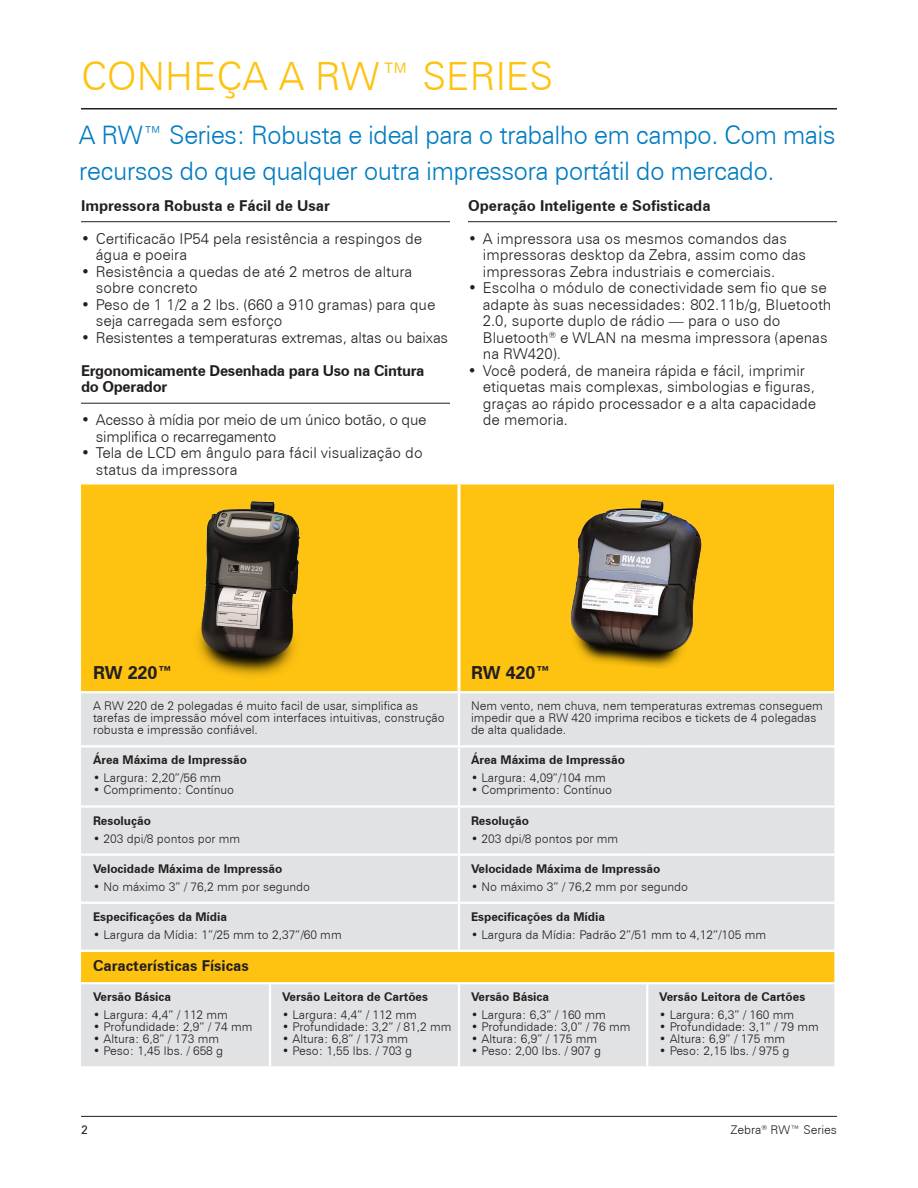
<style>
.page{position:relative;width:918px;height:1188px;background:#fff}
.page>*{position:absolute;margin:0;border:0;box-sizing:border-box;transform-origin:0 0}
.t1{font:300 39px "Zurich BT";color:#fec210}
.t2{font:300 25.5px/36px "Zurich BT";letter-spacing:-.025em;color:#007cc2}
.t3{font:700 18px "Zurich BT";color:#231f20}
.t4{font:300 15px/16.5px "Zurich BT";color:#231f20}
.t5{font:700 15px "Zurich BT";color:#231f20}
.t6{font:300 15px/16.5px "Zurich BT";letter-spacing:-.02em;color:#231f20}
.t7{font:700 15px/16.5px "Zurich BT";letter-spacing:-.02em;color:#231f20}
.t8{font:300 12px/12px "Zurich BT";color:#231f20}
.t9{font:700 12px "Zurich BT";color:#231f20}
.t10{font:12px "Zurich BT";color:#231f20}
</style>
<div class="page">
<hr style="left:81px;top:221px;width:369px;height:1px;background:#231f20">
<hr style="left:81px;top:403px;width:369px;height:1px;background:#231f20">
<hr style="left:81px;top:108px;width:756px;height:2px;background:#231f20">
<hr style="left:468px;top:221px;width:369px;height:1px;background:#231f20">
<div style="left:81px;top:484px;width:753px;height:207px;background:#fec210"></div>
<svg style="left:81px;top:693px;width:753px;height:373px;background:#e3dfd2"></svg>
<hr style="left:458px;top:484px;width:2px;height:207px;background:#fff">
<hr style="left:458px;top:747px;width:2px;height:58px;background:#fff">
<hr style="left:458px;top:808px;width:2px;height:45px;background:#fff">
<hr style="left:458px;top:856px;width:2px;height:46px;background:#fff">
<hr style="left:458px;top:904px;width:2px;height:46px;background:#fff">
<hr style="left:81px;top:805px;width:189px;height:3px;background:#fff">
<hr style="left:270px;top:805px;width:189px;height:3px;background:#fff">
<hr style="left:459px;top:805px;width:188px;height:3px;background:#fff">
<hr style="left:647px;top:805px;width:190px;height:3px;background:#fff">
<hr style="left:81px;top:853px;width:189px;height:3px;background:#fff">
<hr style="left:270px;top:853px;width:189px;height:3px;background:#fff">
<hr style="left:459px;top:853px;width:188px;height:3px;background:#fff">
<hr style="left:647px;top:853px;width:190px;height:3px;background:#fff">
<hr style="left:81px;top:902px;width:189px;height:2px;background:#fff">
<hr style="left:270px;top:902px;width:189px;height:2px;background:#fff">
<hr style="left:459px;top:902px;width:188px;height:2px;background:#fff">
<hr style="left:647px;top:902px;width:190px;height:2px;background:#fff">
<hr style="left:81px;top:950px;width:189px;height:2px;background:#fff">
<hr style="left:270px;top:950px;width:189px;height:2px;background:#fff">
<hr style="left:459px;top:950px;width:188px;height:2px;background:#fff">
<hr style="left:647px;top:950px;width:190px;height:2px;background:#fff">
<hr style="left:81px;top:982px;width:189px;height:2px;background:#fff">
<hr style="left:270px;top:982px;width:189px;height:2px;background:#fff">
<hr style="left:459px;top:982px;width:188px;height:2px;background:#fff">
<hr style="left:647px;top:982px;width:190px;height:2px;background:#fff">
<hr style="left:458px;top:693px;width:2px;height:52px;background:#fff">
<hr style="left:269px;top:984px;width:2px;height:82px;background:#fff">
<hr style="left:458px;top:984px;width:2px;height:82px;background:#fff">
<hr style="left:646px;top:984px;width:2px;height:82px;background:#fff">
<hr style="left:81px;top:745px;width:189px;height:2px;background:#fff">
<hr style="left:270px;top:745px;width:189px;height:2px;background:#fff">
<hr style="left:459px;top:745px;width:188px;height:2px;background:#fff">
<hr style="left:647px;top:745px;width:190px;height:2px;background:#fff">
<img style="left:190px;top:500px;width:129px;height:180px">
<img style="left:560px;top:498px;width:165px;height:171px">
<hr style="left:81px;top:1116px;width:756px;height:1px;background:#231f20">
<h1 class="t1" style="left:81px;top:52px;width:469px">Conheça a RW™ Series</h1>
<h2 class="t2" style="left:79px;top:117px;width:758px">A RW™ Series: Robusta e ideal para o trabalho em campo. Com mais recursos do que qualquer outra impressora portátil do mercado.</h2>
<p class="t5" style="left:468px;top:196px;width:244px">Operação Inteligente e Sofisticada</p>
<p class="t4" style="left:483px;top:230px;width:325px;text-indent:-15px">• A impressora usa os mesmos comandos das impressoras desktop da Zebra, assim como das impressoras Zebra industriais e comerciais.</p>
<p class="t4" style="left:483px;top:279px;width:350px;text-indent:-15px">• Escolha o módulo de conectividade sem fio que se adapte às suas necessidades: 802.11b/g, B luetooth 2.0, suporte duplo de rádio — para o uso do<br>B luetooth<sup>®</sup> e WLAN</p>
<p class="t5" style="left:81px;top:196px;width:250px">Impressora Robusta e Fácil de Usar</p>
<p class="t4" style="left:96px;top:230px;width:328px;text-indent:-15px">• Certificacão IP54 pela resistência a respingos de água e poeira</p>
<p class="t4" style="left:96px;top:263px;width:318px;text-indent:-15px">• Resistência a quedas de até 2 metros de altura sobre concreto</p>
<p class="t4" style="left:96px;top:296px;width:341px;text-indent:-15px">• Peso de 1 1/2 a 2 lbs. (660 a 910 gramas) para que seja carregada sem esforço</p>
<p class="t4" style="left:81px;top:329px;width:369px">• Resistentes a temperaturas extremas, altas ou baixas</p>
<p class="t7" style="left:81px;top:362px;width:345px">Ergonomicamente Desenhada para Uso na Cintura do Operador</p>
<p class="t6" style="left:96px;top:411px;width:332px;text-indent:-15px">• Acesso à mídia por meio de um único botão, o que simplifica o recarregamento</p>
<p class="t4" style="left:96px;top:444px;width:328px;text-indent:-15px">• Tela de LCD em ângulo para fácil visualização do status da impressora</p>
<p class="t4" style="left:620px;top:329px;width:209px">na mesma impressora (apenas</p>
<p class="t4" style="left:483px;top:345px;width:80px">na RW420).</p>
<p class="t4" style="left:483px;top:362px;width:335px;text-indent:-15px">• Você poderá, de maneira rápida e fácil, imprimir etiquetas mais complexas, simbologias e figuras, graças ao rápido processador e a alta capacidade de memoria.</p>
<h3 class="t3" style="left:93px;top:661px;width:81px">RW 220™</h3>
<h3 class="t3" style="left:471px;top:661px;width:81px">RW 420™</h3>
<p class="t8" style="left:93px;top:700px;width:353px">A RW 220 de 2 polegadas é muito facil de usar, simplifica as tarefas de impressão móvel com interfaces intuitivas, construção robusta e impressão confiável.</p>
<p class="t8" style="left:471px;top:700px;width:353px">Nem vento, nem chuva, nem temperaturas extremas conseguem impedir que a RW 420 imprima recibos e tickets de 4 polegadas de alta qualidade.</p>
<p class="t9" style="left:93px;top:753px;width:155px">Área Máxima de Impressão</p>
<p class="t8" style="left:93px;top:772px;width:130px">• Largura: 2,20”/56 mm</p>
<p class="t8" style="left:93px;top:784px;width:143px">• Comprimento: Contínuo</p>
<p class="t9" style="left:471px;top:753px;width:155px">Área Máxima de Impressão</p>
<p class="t8" style="left:471px;top:772px;width:136px">• Largura: 4,09”/104 mm</p>
<p class="t8" style="left:471px;top:784px;width:143px">• Comprimento: Contínuo</p>
<p class="t9" style="left:93px;top:813px;width:59px">Resolução</p>
<p class="t8" style="left:93px;top:832px;width:149px">• 203 dpi/8 pontos por mm</p>
<p class="t9" style="left:471px;top:813px;width:59px">Resolução</p>
<p class="t8" style="left:471px;top:832px;width:149px">• 203 dpi/8 pontos por mm</p>
<p class="t9" style="left:93px;top:861px;width:191px">Velocidade Máxima de Impressão</p>
<p class="t8" style="left:93px;top:880px;width:219px">• No máximo 3” / 76,2 mm por segundo</p>
<p class="t9" style="left:471px;top:861px;width:191px">Velocidade Máxima de Impressão</p>
<p class="t8" style="left:471px;top:880px;width:219px">• No máximo 3” / 76,2 mm por segundo</p>
<p class="t9" style="left:93px;top:909px;width:136px">Especificações da Mídia</p>
<p class="t8" style="left:93px;top:928px;width:250px">• Largura da Mídia: 1”/25 mm to 2,37”/60 mm</p>
<p class="t9" style="left:471px;top:909px;width:136px">Especificações da Mídia</p>
<p class="t8" style="left:471px;top:928px;width:297px">• Largura da Mídia: Padrão 2”/51 mm to 4,12”/105 mm</p>
<p class="t5" style="left:93px;top:957px;width:157px">Características Físicas</p>
<p class="t9" style="left:93px;top:990px;width:80px">Versão Básica</p>
<p class="t8" style="left:93px;top:1009px;width:136px">• Largura: 4,4” / 112 mm</p>
<p class="t8" style="left:93px;top:1021px;width:161px">• Profundidade: 2,9” / 74 mm</p>
<p class="t8" style="left:93px;top:1033px;width:128px">• Altura: 6,8” / 173 mm</p>
<p class="t8" style="left:93px;top:1045px;width:132px">• Peso: 1,45 lbs. / 658 g</p>
<p class="t9" style="left:282px;top:990px;width:148px">Versão Leitora de Cartões</p>
<p class="t8" style="left:282px;top:1009px;width:136px">• Largura: 4,4” / 112 mm</p>
<p class="t8" style="left:282px;top:1021px;width:171px">• Profundidade: 3,2” / 81,2 mm</p>
<p class="t8" style="left:282px;top:1033px;width:128px">• Altura: 6,8” / 173 mm</p>
<p class="t8" style="left:282px;top:1045px;width:132px">• Peso: 1,55 lbs. / 703 g</p>
<p class="t9" style="left:471px;top:990px;width:80px">Versão Básica</p>
<p class="t8" style="left:471px;top:1009px;width:136px">• Largura: 6,3” / 160 mm</p>
<p class="t8" style="left:471px;top:1021px;width:161px">• Profundidade: 3,0” / 76 mm</p>
<p class="t8" style="left:471px;top:1033px;width:128px">• Altura: 6,9” / 175 mm</p>
<p class="t8" style="left:471px;top:1045px;width:132px">• Peso: 2,00 lbs. / 907 g</p>
<p class="t9" style="left:659px;top:990px;width:148px">Versão Leitora de Cartões</p>
<p class="t8" style="left:659px;top:1009px;width:136px">• Largura: 6,3” / 160 mm</p>
<p class="t8" style="left:659px;top:1021px;width:161px">• Profundidade: 3,1” / 79 mm</p>
<p class="t8" style="left:659px;top:1033px;width:128px">• Altura: 6,9” / 175 mm</p>
<p class="t8" style="left:659px;top:1045px;width:132px">• Peso: 2,15 lbs. / 975 g</p>
<p class="t10" style="left:81px;top:1122px;width:8px">2</p>
<p class="t8" style="left:731px;top:1124px;width:108px">Zebra<sup>®</sup> RW™ Series</p>
</div>
